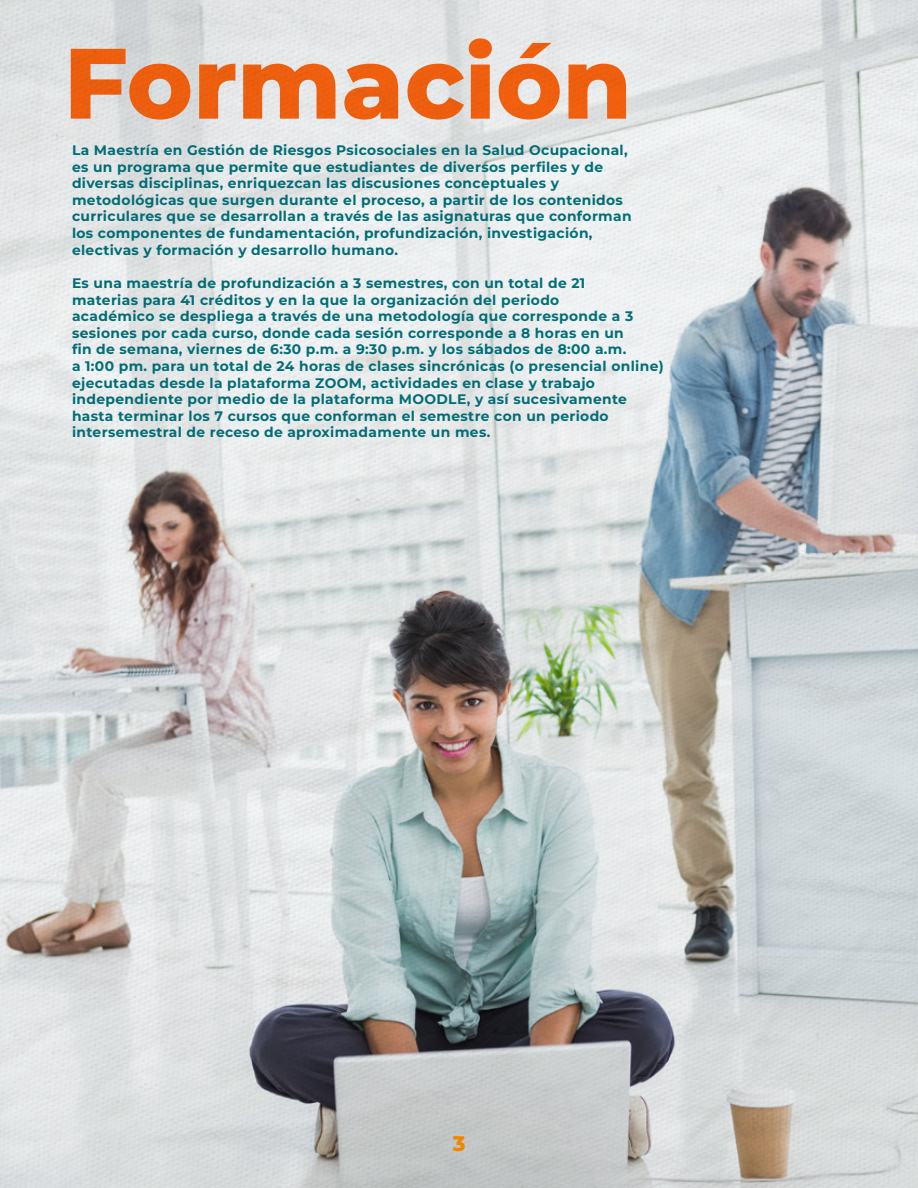
<style>
.page{position:relative;width:918px;height:1188px;background:#fff}
.page>*{position:absolute;margin:0;border:0;box-sizing:border-box;transform-origin:0 0}
.t1{font:800 99.75px "Montserrat";color:#fc6410}
.t2{font:800 21px "Montserrat";color:#ff8e00}
.t3{font:700 13.8px/16.6px "Montserrat";letter-spacing:.025em;color:#03737c}
</style>
<div class="page">
<img style="left:0;top:0;width:918px;height:1188px">
<h1 class="t1" style="left:64px;top:17px;width:570px">Formación</h1>
<p class="t3" style="left:72px;top:141px;width:561px">La Maestría en Gestión de Riesgos Psicosociales en la Salud Ocupacional, es un programa que permite que estudiantes de diversos perfiles y de diversas disciplinas, enriquezcan las discusiones conceptuales y metodológicas que surgen durante el proceso, a partir de los contenidos curriculares que se desarrollan a través de las asignaturas que conforman los componentes de fundamentación, profundización, investigación, electivas y formación y desarrollo humano.</p>
<p class="t3" style="left:72px;top:274px;width:593px">Es una maestría de profundización a 3 semestres, con un total de 21<br>materias para 41 créditos y en la que la organización del periodo<br>académico se despliega a través de una metodología que corresponde a 3 sesiones por cada curso, donde cada sesión corresponde a 8 horas en un<br>fin de semana, viernes de 6:30 p.m. a 9:30 p.m. y los sábados de 8:00 a.m.<br>a 1:00 pm. para un total de 24 horas de clases sincrónicas (o presencial online) ejecutadas desde la plataforma ZOOM, actividades en clase y trabajo independiente por medio de la plataforma MOODLE, y así sucesivamente hasta terminar los 7 cursos que conforman el semestre con un periodo intersemestral de receso de aproximadamente un mes.</p>
<h2 class="t2" style="left:453px;top:1129px;width:14px">3</h2>
</div>
